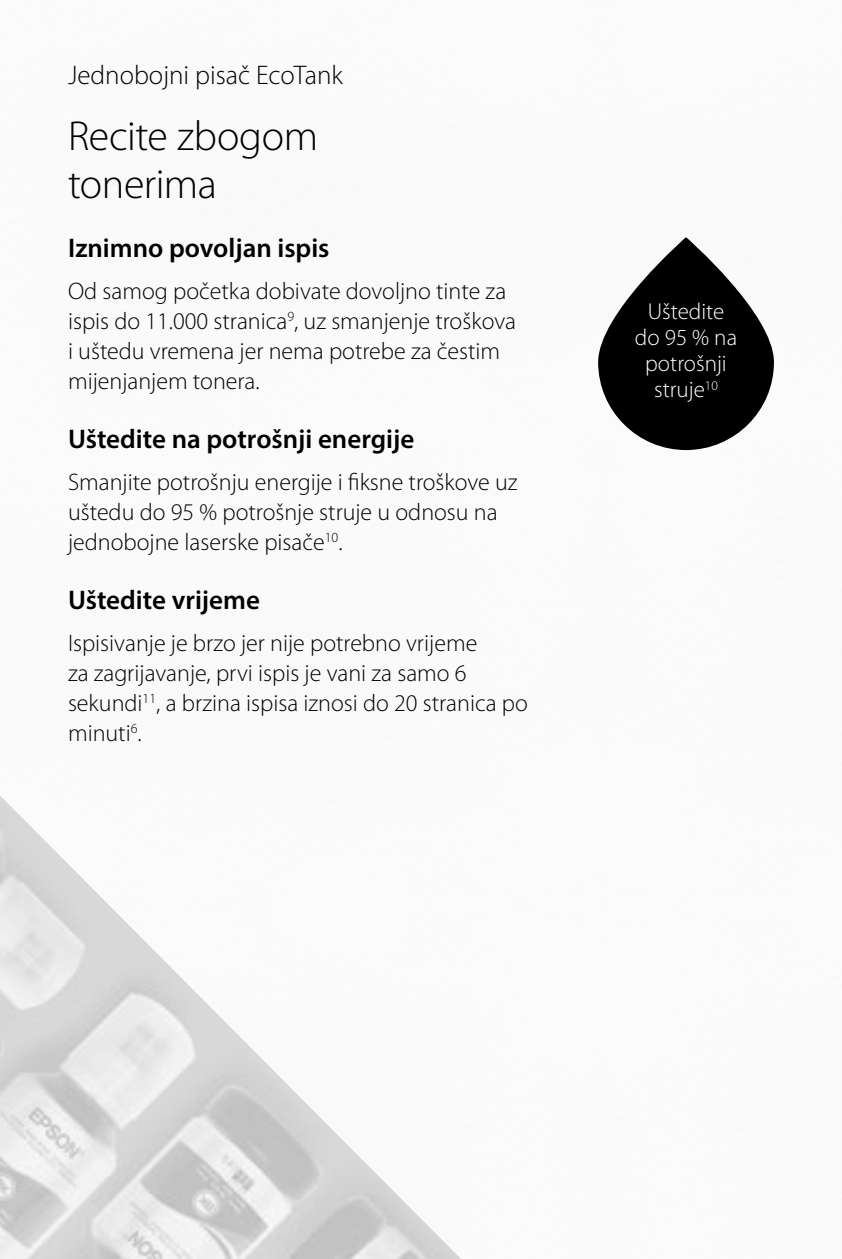
<style>
.page{position:relative;width:842px;height:1259px;background:#fff}
.page>*{position:absolute;margin:0;border:0;box-sizing:border-box;transform-origin:0 0}
.t1{font:300 42px/48px "Myriad Pro";letter-spacing:-.01em;color:#000}
.t2{font:600 27px "Myriad Pro";color:#000}
.t3{font:300 27px "Myriad Pro";color:#000}
.t4{font:300 24px/30px "Myriad Pro";color:#000}
.t5{font:300 23.1px/26.1px "Myriad Pro";color:#fff;text-align:center}
</style>
<div class="page">
<img style="left:0;top:796px;width:461px;height:463px">
<svg style="left:598px;top:237px;width:176px;height:213px;fill:#000"></svg>
<p class="t3" style="left:68px;top:60px;width:276px">Jednobojni pisač EcoTank</p>
<h1 class="t1" style="left:68px;top:113px;width:252px">Recite zbogom tonerima</h1>
<p class="t2" style="left:68px;top:231px;width:263px">Iznimno povoljan ispis</p>
<p class="t4" style="left:68px;top:277px;width:450px">Od samog početka dobivate dovoljno tinte za ispis do 11.000 stranica<sup>9</sup>, uz smanjenje troškova i uštedu vremena jer nema potrebe za čestim mijenjanjem tonera.</p>
<p class="t2" style="left:68px;top:422px;width:348px">Uštedite na potrošnji energije</p>
<p class="t4" style="left:68px;top:467px;width:451px">Smanjite potrošnju energije i fiksne troškove uz uštedu do 95 % potrošnje struje u odnosu na jednobojne laserske pisače<sup>10</sup>.</p>
<p class="t2" style="left:68px;top:582px;width:193px">Uštedite vrijeme</p>
<p class="t4" style="left:68px;top:628px;width:461px">Ispisivanje je brzo jer nije potrebno vrijeme<br>za zagrijavanje, prvi ispis je vani za samo 6 sekundi<sup>11</sup>, a brzina ispisa iznosi do 20 stranica po minuti<sup>6</sup>.</p>
<p class="t5" style="left:635px;top:299px;width:104px">Uštedite do 95 % na potrošnji struje<sup>10</sup></p>
</div>
